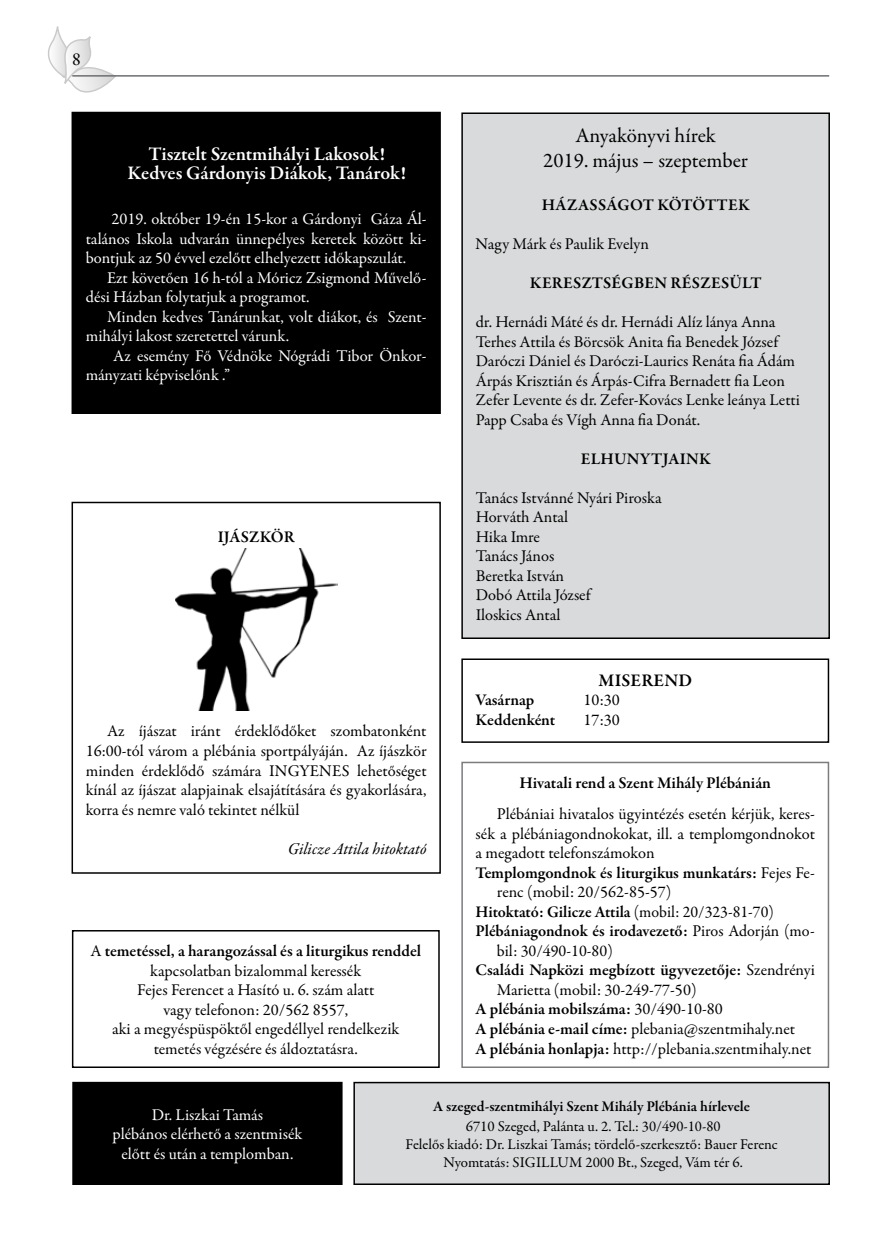
<style>
.page{position:relative;width:893px;height:1260px;background:#fff}
.page>*{position:absolute;margin:0;border:0;box-sizing:border-box;transform-origin:0 0}
.t1{font:21px/25.2px "Garamond Premr Pro";letter-spacing:-.005em;color:#000;text-align:center}
.t2{font:600 19.5px/19.5px "Garamond Premr Pro";letter-spacing:-.005em;color:#fff;text-align:center}
.t3{font:600 18px "Garamond Premr Pro";color:#000}
.t4{font:18px "Garamond Premr Pro";color:#000}
.t5{font:16.5px/19.5px "Garamond Premr Pro";color:#000}
.t6{font:16.5px/19.5px "Garamond Premr Pro";color:#fff}
.t7{font:600 16.5px "Garamond Premr Pro";color:#000}
.t8{font:600 16.5px "Garamond Premr Pro";letter-spacing:.02em;color:#000}
.t9{font:italic 16.5px "Garamond Premr Pro";letter-spacing:-.01em;color:#000}
.t10{font:15px/18px "Garamond Premr Pro";color:#000;text-align:center}
.t11{font:600 15px "Garamond Premr Pro";color:#000}
.s1{font-weight:600}
.s2{font-weight:400}
</style>
<div class="page">
<svg style="left:48px;top:27px;width:67px;height:66px"></svg>
<hr style="left:72px;top:75px;width:757px;height:2px;background:#6d6e70">
<div style="left:73px;top:1083px;width:269px;height:101px;background:#000"></div>
<div style="left:72px;top:1082px;width:271px;height:103px;border:2px solid #000"></div>
<div style="left:462px;top:113px;width:367px;height:525px;background:#d9dadb"></div>
<div style="left:461px;top:112px;width:369px;height:527px;border:2px solid #000"></div>
<div style="left:72px;top:930px;width:368px;height:138px;border:2px solid #000"></div>
<div style="left:354px;top:1083px;width:475px;height:101px;background:#d9dadb"></div>
<div style="left:353px;top:1082px;width:477px;height:103px;border:2px solid #000"></div>
<div style="left:461px;top:762px;width:368px;height:306px;border:2px solid #7b7c7e"></div>
<div style="left:461px;top:658px;width:368px;height:85px;border:2px solid #000"></div>
<div style="left:72px;top:112px;width:368px;height:301px;background:#000"></div>
<div style="left:72px;top:112px;width:369px;height:302px;border:2px solid #000"></div>
<div style="left:72px;top:502px;width:369px;height:372px;border:2px solid #000"></div>
<img style="left:175px;top:548px;width:162px;height:162px">
<p class="t4" style="left:72px;top:48px;width:10px">8</p>
<p class="t2" style="left:128px;top:144px;width:280px">Tisztelt Szentmihályi Lakosok!<br>Kedves Gárdonyis Diákok, Tanárok!</p>
<p class="t6" style="left:86px;top:210px;width:342px;text-align:justify;text-indent:26px">2019. október 19-én 15-kor a Gárdonyi Gáza Ál&shy;talános Iskola udvarán ünnepélyes keretek között ki&shy;bontjuk az 50 évvel ezelőtt elhelyezett időkapszulát.</p>
<p class="t6" style="left:86px;top:268px;width:342px;text-indent:21px">Ezt követően 16 h-tól a Móricz Zsigmond Művelő&shy;dési Házban folytatjuk a programot.</p>
<p class="t6" style="left:86px;top:307px;width:342px;text-indent:21px">Minden kedves Tanárunkat, volt diákot, és Szent&shy;mihályi lakost szeretettel várunk.</p>
<p class="t6" style="left:86px;top:346px;width:342px;text-indent:27px">Az esemény Fő Védnöke Nógrádi Tibor Önkor&shy;mányzati képviselőnk .”</p>
<p class="t7" style="left:218px;top:526px;width:78px">IJÁSZKÖR</p>
<p class="t5" style="left:86px;top:722px;width:342px;text-align:justify;text-indent:21px">Az íjászat iránt érdeklődőket szombatonként 16:00-tól várom a plébánia sportpályáján. Az íjászkör minden érdeklődő számára INGYENES lehetőséget kínál az íjászat alapjainak elsajátítására és gyakorlására, korra és nemre való tekintet nélkül</p>
<p class="t9" style="left:288px;top:838px;width:140px">Gilicze Attila hitoktató</p>
<p class="t5" style="left:90px;top:942px;width:332px;text-align:center">A <span class="s1">temetéssel, a harangozással és a liturgikus renddel </span>kapcsolatban bizalommal keressék<br>Fejes Ferencet a Hasító u. 6. szám alatt<br>vagy telefonon: 20/562 8557,<br>aki a megyéspüspöktől engedéllyel rendelkezik temetés végzésére és áldoztatásra.</p>
<p class="t1" style="left:543px;top:123px;width:206px">Anyakönyvi hírek<br>2019. május – szeptember</p>
<p class="t7" style="left:542px;top:195px;width:199px">Házasságot kötöttek</p>
<p class="t5" style="left:476px;top:234px;width:175px">Nagy Márk és Paulik Evelyn</p>
<p class="t8" style="left:530px;top:273px;width:232px">KERESZTSÉGBEN RÉSZESÜLT</p>
<p class="t5" style="left:476px;top:312px;width:326px">dr. Hernádi Máté és dr. Hernádi Alíz lánya Anna Terhes Attila és Börcsök Anita fia Benedek József Daróczi Dániel és Daróczi-Laurics Renáta fia Ádám Árpás Krisztián és Árpás-Cifra Bernadett fia Leon Zefer Levente és dr. Zefer-Kovács Lenke leánya Letti Papp Csaba és Vígh Anna fia Donát.</p>
<p class="t7" style="left:581px;top:448px;width:131px">ELHUNYTJAINK</p>
<p class="t5" style="left:476px;top:488px;width:187px">Tanács Istvánné Nyári Piroska<br>Horváth Antal<br>Hika Imre<br>Tanács János<br>Beretka István<br>Dobó Attila József<br>Iloskics Antal</p>
<p class="t3" style="left:598px;top:669px;width:28px">Miseren</p>
<p class="t3" style="left:678px;top:669px;width:15px">d</p>
<p class="t7" style="left:476px;top:690px;width:60px">Vasárnap</p>
<p class="t5" style="left:584px;top:691px;width:38px">10:30</p>
<p class="t7" style="left:476px;top:710px;width:81px">Keddenként</p>
<p class="t5" style="left:584px;top:710px;width:38px">17:30</p>
<p class="t7" style="left:519px;top:773px;width:253px">Hivatali rend a Szent Mihály Plébánián</p>
<p class="t5" style="left:497px;top:805px;width:320px">Plébániai hivatalos ügyintézés esetén kérjük, keres-</p>
<p class="t5" style="left:476px;top:824px;width:341px">sék a plébániagondnokokat, ill. a templomgondnokot</p>
<p class="t5" style="left:476px;top:844px;width:180px">a megadott telefonszámokon</p>
<p class="t7" style="left:476px;top:863px;width:341px">Templomgondnok és liturgikus munkatárs: <span class="s2">Fejes Fe-</span></p>
<p class="t5" style="left:497px;top:883px;width:176px">renc (mobil: 20/562-85-57)</p>
<p class="t7" style="left:476px;top:902px;width:300px">Hitoktató: Gilicze Attila <span class="s2">(mobil: 20/323-81-70)</span></p>
<p class="t7" style="left:476px;top:921px;width:341px">Plébániagondnok és irodavezető: <span class="s2">Piros Adorján (mo-</span></p>
<p class="t5" style="left:497px;top:941px;width:117px">bil: 30/490-10-80)</p>
<p class="t7" style="left:476px;top:960px;width:341px">Családi Napközi megbízott ügyvezetője: <span class="s2">Szendrényi</span></p>
<p class="t5" style="left:497px;top:980px;width:201px">Marietta (mobil: 30-249-77-50)</p>
<p class="t7" style="left:476px;top:999px;width:249px">A plébánia mobilszáma: <span class="s2">30/490-10-80</span></p>
<p class="t5" style="left:476px;top:1019px;width:321px"><span class="s1">A plébánia e-mail címe:</span> plebania@szentmihaly.net</p>
<p class="t5" style="left:476px;top:1039px;width:337px"><span class="s1">A plébánia honlapja:</span> http://plebania.szentmihaly.net</p>
<p class="t6" style="left:112px;top:1105px;width:191px;text-align:center">Dr. Liszkai Tamás<br>plébános elérhető a szentmisék előtt és után a templomban.</p>
<p class="t11" style="left:433px;top:1097px;width:318px">A szeged-szentmihályi Szent Mihály Plébánia hírlevele</p>
<p class="t10" style="left:406px;top:1117px;width:374px">6710 Szeged, Palánta u. 2. Tel.: 30/490-10-80<br>Felelős kiadó: Dr. Liszkai Tamás; tördelő-szerkesztő: Bauer Ferenc<br>Nyomtatás: SIGILLUM 2000 Bt., Szeged, Vám tér 6.</p>
</div>
